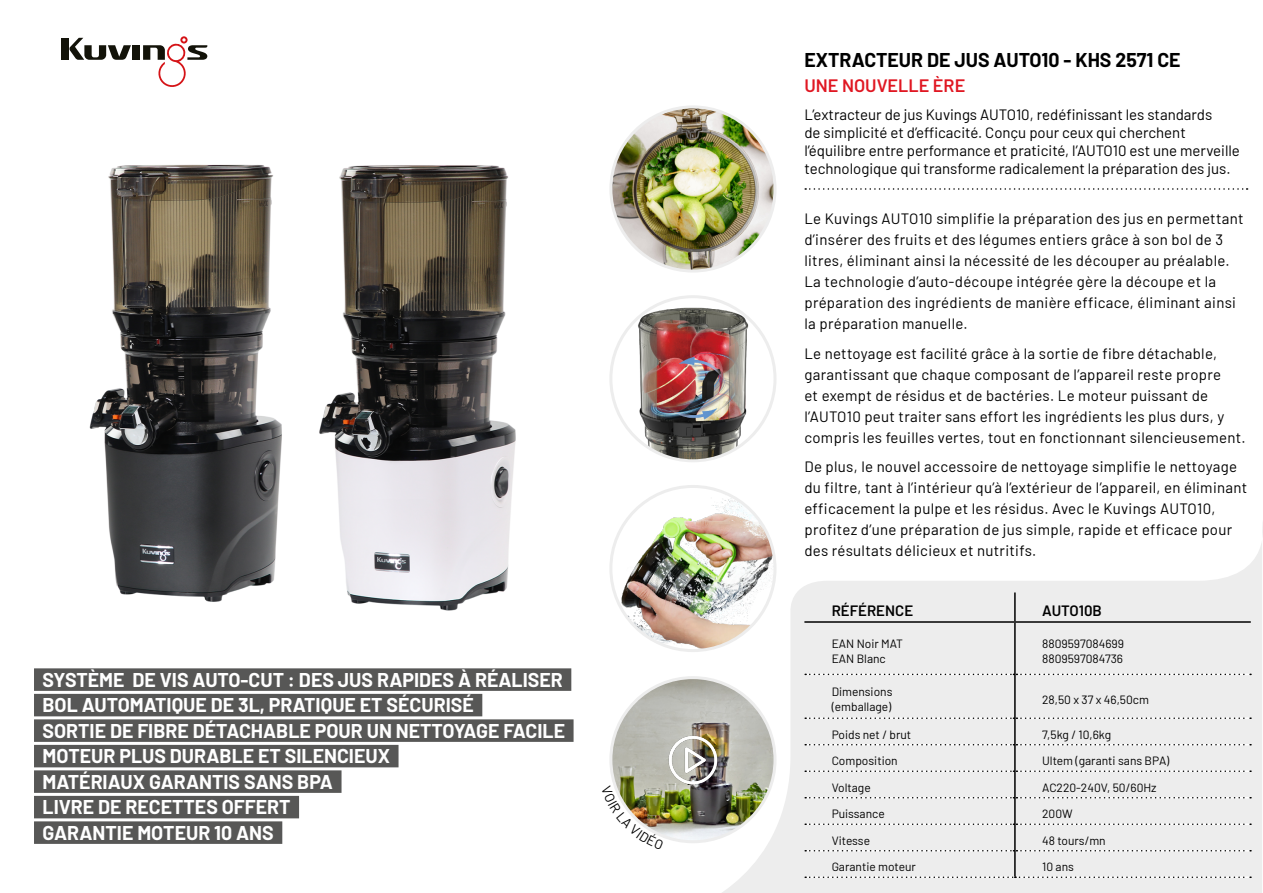
<style>
.page{position:relative;width:1263px;height:893px;background:#fff}
.page>*{position:absolute;margin:0;border:0;box-sizing:border-box;transform-origin:0 0}
.t1{font:700 19.5px/25.5px "Barlow";color:#fff}
.t2{font:700 19.5px "Barlow";color:#000}
.t3{font:600 18px "Barlow";color:#e01722}
.t4{font:15px/21px "Barlow";letter-spacing:.02em;color:#000}
.t5{font:15px/18px "Barlow";color:#000}
.t6{font:600 15px "Barlow";color:#000}
.t7{font:12px/14.4px "Barlow";color:#000}
</style>
<div class="page">
<img style="left:611px;top:107px;width:164px;height:164px;border-radius:82px">
<img style="left:613px;top:493px;width:148px;height:131px">
<img style="left:611px;top:297px;width:164px;height:164px;border-radius:82px">
<img style="left:611px;top:678px;width:164px;height:164px;border-radius:82px">
<img style="left:89px;top:164px;width:175px;height:438px">
<img style="left:264px;top:165px;width:252px;height:446px">
<svg style="left:805px;top:188px;width:442px;height:2px"></svg>
<div style="left:34px;top:668px;width:537px;height:23px;background:#575756"></div>
<div style="left:34px;top:694px;width:448px;height:22px;background:#575756"></div>
<div style="left:34px;top:719px;width:540px;height:23px;background:#575756"></div>
<div style="left:34px;top:745px;width:364px;height:22px;background:#575756"></div>
<div style="left:34px;top:770px;width:307px;height:23px;background:#575756"></div>
<div style="left:34px;top:796px;width:265px;height:22px;background:#575756"></div>
<div style="left:34px;top:821px;width:248px;height:23px;background:#575756"></div>
<div style="left:133px;top:45px;width:7px;height:15px;background:#131309"></div>
<div style="left:62px;top:38px;width:7px;height:22px;background:#131309"></div>
<svg style="left:143px;top:36px;width:64px;height:51px"></svg>
<svg style="left:69px;top:38px;width:62px;height:22px"></svg>
<svg style="left:631px;top:520px;width:632px;height:373px;fill:#ededed"></svg>
<div style="left:804px;top:592px;width:447px;height:29px;background:#ededed"></div>
<svg style="left:805px;top:674px;width:446px;height:1px"></svg>
<svg style="left:805px;top:717px;width:446px;height:2px"></svg>
<svg style="left:805px;top:744px;width:446px;height:1px"></svg>
<svg style="left:805px;top:770px;width:446px;height:2px"></svg>
<svg style="left:805px;top:797px;width:446px;height:1px"></svg>
<svg style="left:805px;top:823px;width:446px;height:2px"></svg>
<svg style="left:805px;top:850px;width:446px;height:1px"></svg>
<svg style="left:805px;top:876px;width:446px;height:2px"></svg>
<hr style="left:804px;top:621px;width:211px;height:2px;background:#000">
<hr style="left:1015px;top:621px;width:236px;height:2px;background:#000">
<hr style="left:1014px;top:592px;width:2px;height:29px;background:#000">
<hr style="left:1014px;top:623px;width:2px;height:51px;background:#000">
<hr style="left:1014px;top:674px;width:2px;height:44px;background:#000">
<hr style="left:1014px;top:718px;width:2px;height:27px;background:#000">
<hr style="left:1014px;top:745px;width:2px;height:26px;background:#000">
<hr style="left:1014px;top:771px;width:2px;height:27px;background:#000">
<hr style="left:1014px;top:798px;width:2px;height:26px;background:#000">
<hr style="left:1014px;top:824px;width:2px;height:27px;background:#000">
<hr style="left:1014px;top:851px;width:2px;height:25px;background:#000">
<img style="left:614px;top:786px;width:50px;height:64px">
<p class="t1" style="left:43px;top:665px;width:524px">SYSTÈME DE VIS AUTO-CUT : DES JUS RAPIDES À RÉALISER BOL AUTOMATIQUE DE 3L, PRATIQUE ET SÉCURISÉ<br>SORTIE DE FIBRE DÉTACHABLE POUR UN NETTOYAGE FACILE MOTEUR PLUS DURABLE ET SILENCIEUX<br>MATÉRIAUX GARANTIS SANS BPA<br>LIVRE DE RECETTES OFFERT<br>GARANTIE MOTEUR 10 ANS</p>
<h1 class="t2" style="left:804px;top:46px;width:378px">EXTRACTEUR DE JUS AUTO10 - KHS 2571 CE</h1>
<p class="t3" style="left:804px;top:72px;width:162px">UNE NOUVELLE ÈRE</p>
<p class="t5" style="left:804px;top:105px;width:437px">L’extracteur de jus Kuvings AUTO10, redéfinissant les standards<br>de simplicité et d’efficacité. Conçu pour ceux qui cherchent l’équilibre entre performance et praticité, l’AUTO10 est une merveille technologique qui transforme radicalement la préparation des jus.</p>
<p class="t4" style="left:804px;top:207px;width:441px">Le Kuvings AUTO10 simplifie la préparation des jus en permettant d’insérer des fruits et des légumes entiers grâce à son bol de 3 litres, éliminant ainsi la nécessité de les découper au préalable.<br>La technologie d’auto-découpe intégrée gère la découpe et la préparation des ingrédients de manière efficace, éliminant ainsi la préparation manuelle.</p>
<p class="t4" style="left:804px;top:342px;width:443px">Le nettoyage est facilité grâce à la sortie de fibre détachable, garantissant que chaque composant de l’appareil reste propre<br>et exempt de résidus et de bactéries. Le moteur puissant de l’AUTO10 peut traiter sans effort les ingrédients les plus durs, y compris les feuilles vertes, tout en fonctionnant silencieusement.</p>
<p class="t4" style="left:804px;top:455px;width:444px">De plus, le nouvel accessoire de nettoyage simplifie le nettoyage du filtre, tant à l’intérieur qu’à l’extérieur de l’appareil, en éliminant efficacement la pulpe et les résidus. Avec le Kuvings AUTO10, profitez d’une préparation de jus simple, rapide et efficace pour des résultats délicieux et nutritifs.</p>
<p class="t6" style="left:832px;top:600px;width:83px">RÉFÉRENCE</p>
<p class="t6" style="left:1042px;top:600px;width:61px">AUTO10B</p>
<p class="t7" style="left:832px;top:636px;width:73px">EAN Noir MAT<br>EAN Blanc</p>
<p class="t7" style="left:1042px;top:636px;width:83px">8809597084699<br>8809597084736</p>
<p class="t7" style="left:832px;top:684px;width:62px">Dimensions (emballage)</p>
<p class="t7" style="left:1042px;top:691px;width:108px">28,50 x 37 x 46,50cm</p>
<p class="t7" style="left:832px;top:726px;width:81px">Poids net / brut</p>
<p class="t7" style="left:1042px;top:726px;width:70px">7,5kg / 10,6kg</p>
<p class="t7" style="left:832px;top:753px;width:68px">Composition</p>
<p class="t7" style="left:1042px;top:753px;width:129px">Ultem (garanti sans BPA)</p>
<p class="t7" style="left:832px;top:779px;width:41px">Voltage</p>
<p class="t7" style="left:1042px;top:779px;width:116px">AC220-240V, 50/60Hz</p>
<p class="t7" style="left:832px;top:806px;width:55px">Puissance</p>
<p class="t7" style="left:1042px;top:806px;width:32px">200W</p>
<p class="t7" style="left:832px;top:832px;width:40px">Vitesse</p>
<p class="t7" style="left:1042px;top:832px;width:65px">48 tours/mn</p>
<p class="t7" style="left:832px;top:859px;width:86px">Garantie moteur</p>
<p class="t7" style="left:1042px;top:859px;width:33px">10 ans</p>
</div>
